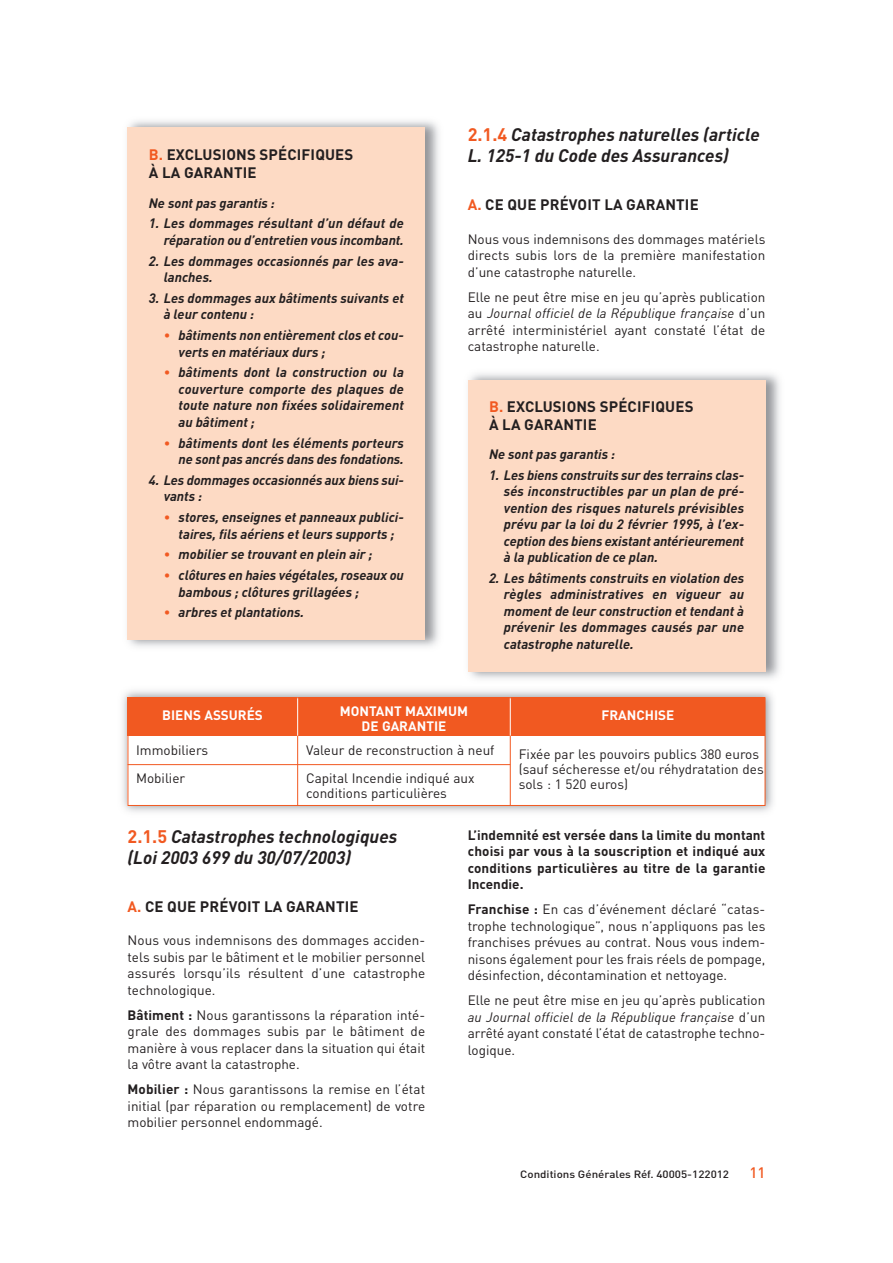
<style>
.page{position:relative;width:893px;height:1263px;background:#fff}
.page>*{position:absolute;margin:0;border:0;box-sizing:border-box;transform-origin:0 0}
.t1{font:italic 700 18px/21px "DIN Pro";color:#231f20}
.t2{font:700 15px/18px "DIN Pro";letter-spacing:.01em;color:#231f20}
.t3{font:500 15px "DIN Pro";color:#f15921}
.t4{font:13.5px/16.5px "DIN Pro";color:#231f20;text-align:justify}
.t5{font:italic 700 13.5px/16.5px "DIN Pro";color:#231f20}
.t6{font:700 13.5px/16.5px "DIN Pro";letter-spacing:.01em;color:#231f20;text-align:justify}
.t7{font:700 13.5px/15px "DIN Pro";color:#fff;text-align:center}
.t8{font:500 10.5px "DIN Pro";color:#231f20;scale:1.1 1}
.s1{color:#f15921}
.s2{font-style:normal;color:#f15921}
.s3{font-style:italic}
.s4{font-weight:700}
</style>
<div class="page">
<img style="left:122px;top:690px;width:651px;height:122px">
<div style="left:128px;top:697px;width:637px;height:109px;background:#fff"></div>
<img style="left:470px;top:373px;width:310px;height:306px">
<div style="left:468px;top:380px;width:297px;height:292px;background:#fddac4"></div>
<img style="left:127px;top:120px;width:312px;height:527px">
<div style="left:128px;top:128px;width:297px;height:512px;background:#fddac4"></div>
<div style="left:128px;top:697px;width:637px;height:39px;background:#f15921"></div>
<hr style="left:128px;top:764px;width:382px;height:1px;background:#f15921">
<hr style="left:297px;top:697px;width:1px;height:109px;background:#f15921">
<hr style="left:297px;top:697px;width:1px;height:39px;background:#fff">
<hr style="left:510px;top:697px;width:1px;height:109px;background:#f15921">
<hr style="left:510px;top:697px;width:1px;height:39px;background:#fff">
<div style="left:128px;top:697px;width:637px;height:109px;border:1px solid #f15921"></div>
<p class="t2" style="left:149px;top:147px;width:206px"><span class="s1">B.</span> EXCLUSIONS SPÉCIFIQUES<br>À LA GARANTIE</p>
<p class="t5" style="left:149px;top:196px;width:128px">Ne sont pas garantis :</p>
<p class="t5" style="left:149px;top:217px;width:257px;text-align:right">1. Les dommages résultant d’un défaut de réparation ou d’entretien vous incombant.</p>
<p class="t5" style="left:164px;top:254px;width:242px;text-indent:-15px">2. Les dommages occasionnés par les ava&shy;lanches.</p>
<p class="t5" style="left:164px;top:291px;width:242px;text-indent:-15px">3. Les dommages aux bâtiments suivants et à leur contenu :</p>
<p class="t5" style="left:179px;top:328px;width:227px;text-indent:-15px"><span class="s1">•</span> bâtiments non entièrement clos et cou&shy;verts en matériaux durs ;</p>
<p class="t5" style="left:179px;top:366px;width:227px;text-align:justify;text-indent:-15px"><span class="s1">•</span> bâtiments dont la construction ou la couverture comporte des plaques de toute nature non fixées solidairement au bâtiment ;</p>
<p class="t5" style="left:164px;top:436px;width:242px;text-align:right"><span class="s1">•</span> bâtiments dont les éléments porteurs ne sont pas ancrés dans des fondations.</p>
<p class="t5" style="left:164px;top:473px;width:242px;text-indent:-15px">4. Les dommages occasionnés aux biens sui&shy;vants :</p>
<p class="t5" style="left:164px;top:510px;width:242px;text-align:center"><span class="s1">•</span> stores, enseignes et panneaux publici&shy;taires, fils aériens et leurs supports ;</p>
<p class="t5" style="left:164px;top:548px;width:210px"><span class="s1">•</span> mobilier se trouvant en plein air ;</p>
<p class="t5" style="left:179px;top:568px;width:227px;text-indent:-15px"><span class="s1">•</span> clôtures en haies végétales, roseaux ou bambous ; clôtures grillagées ;</p>
<p class="t5" style="left:164px;top:606px;width:142px"><span class="s1">•</span> arbres et plantations.</p>
<h1 class="t1" style="left:468px;top:126px;width:294px"><span class="s2">2.1.4</span> Catastrophes naturelles (article<br>L. 125-1 du Code des Assurances)</h1>
<p class="t2" style="left:468px;top:197px;width:232px"><span class="s1">A.</span> CE QUE PRÉVOIT LA GARANTIE</p>
<p class="t4" style="left:468px;top:232px;width:299px">Nous vous indemnisons des dommages matériels directs subis lors de la première manifestation d’une catastrophe naturelle.</p>
<p class="t4" style="left:468px;top:290px;width:299px">Elle ne peut être mise en jeu qu’après publication au <span class="s3">Journal officiel de la République française</span> d’un arrêté interministériel ayant constaté l’état de catastrophe naturelle.</p>
<p class="t2" style="left:489px;top:399px;width:206px"><span class="s1">B.</span> EXCLUSIONS SPÉCIFIQUES<br>À LA GARANTIE</p>
<p class="t5" style="left:489px;top:447px;width:128px">Ne sont pas garantis :</p>
<p class="t5" style="left:504px;top:468px;width:242px;text-align:justify;text-indent:-15px">1. Les biens construits sur des terrains clas&shy;sés inconstructibles par un plan de pré&shy;vention des risques naturels prévisibles prévu par la loi du 2 février 1995, à l’ex&shy;ception des biens existant antérieurement à la publication de ce plan.</p>
<p class="t5" style="left:504px;top:571px;width:242px;text-align:justify;text-indent:-15px">2. Les bâtiments construits en violation des règles administratives en vigueur au moment de leur construction et tendant à prévenir les dommages causés par une catastrophe naturelle.</p>
<p class="t7" style="left:162px;top:709px;width:102px">BIENS ASSURÉS</p>
<p class="t7" style="left:340px;top:705px;width:130px">MONTANT MAXIMUM<br>DE GARANTIE</p>
<p class="t7" style="left:601px;top:709px;width:74px">FRANCHISE</p>
<p class="t4" style="left:136px;top:738px;width:74px;line-height:27.8px">Immobiliers<br>Mobilier</p>
<p class="t4" style="left:306px;top:738px;width:190px;line-height:27.8px">Valeur de reconstruction à neuf<br>Capital Incendie indiqué aux</p>
<p class="t4" style="left:306px;top:786px;width:142px">conditions particulières</p>
<p class="t4" style="left:519px;top:748px;width:246px;line-height:15px;text-align:left">Fixée par les pouvoirs publics 380 euros (sauf sécheresse et/ou réhydratation des sols : 1 520 euros)</p>
<h1 class="t1" style="left:128px;top:828px;width:271px"><span class="s2">2.1.5</span> Catastrophes technologiques (Loi 2003 699 du 30/07/2003)</h1>
<p class="t2" style="left:128px;top:899px;width:232px"><span class="s1">A.</span> CE QUE PRÉVOIT LA GARANTIE</p>
<p class="t4" style="left:128px;top:934px;width:299px">Nous vous indemnisons des dommages acciden&shy;tels subis par le bâtiment et le mobilier personnel assurés lorsqu’ils résultent d’une catastrophe technologique.</p>
<p class="t4" style="left:128px;top:1008px;width:299px"><span class="s4">Bâtiment :</span> Nous garantissons la réparation inté&shy;grale des dommages subis par le bâtiment de manière à vous replacer dans la situation qui était la vôtre avant la catastrophe.</p>
<p class="t4" style="left:128px;top:1083px;width:299px"><span class="s4">Mobilier :</span> Nous garantissons la remise en l’état initial (par réparation ou remplacement) de votre mobilier personnel endommagé.</p>
<p class="t6" style="left:468px;top:828px;width:299px">L’indemnité est versée dans la limite du montant choisi par vous à la souscription et indiqué aux conditions particulières au titre de la garantie Incendie.</p>
<p class="t4" style="left:468px;top:902px;width:299px"><span class="s4">Franchise :</span> En cas d’événement déclaré “catas&shy;trophe technologique”, nous n’appliquons pas les franchises prévues au contrat. Nous vous indem&shy;nisons également pour les frais réels de pompage, désinfection, décontamination et nettoyage.</p>
<p class="t4" style="left:468px;top:993px;width:299px">Elle ne peut être mise en jeu qu’après publication <span class="s3">au Journal officiel de la République française</span> d’un arrêté ayant constaté l’état de catastrophe techno&shy;logique.</p>
<p class="t8" style="left:520px;top:1170px;width:191px">Conditions Générales Réf. 40005-122012</p>
<p class="t3" style="left:749px;top:1167px;width:17px">11</p>
</div>
